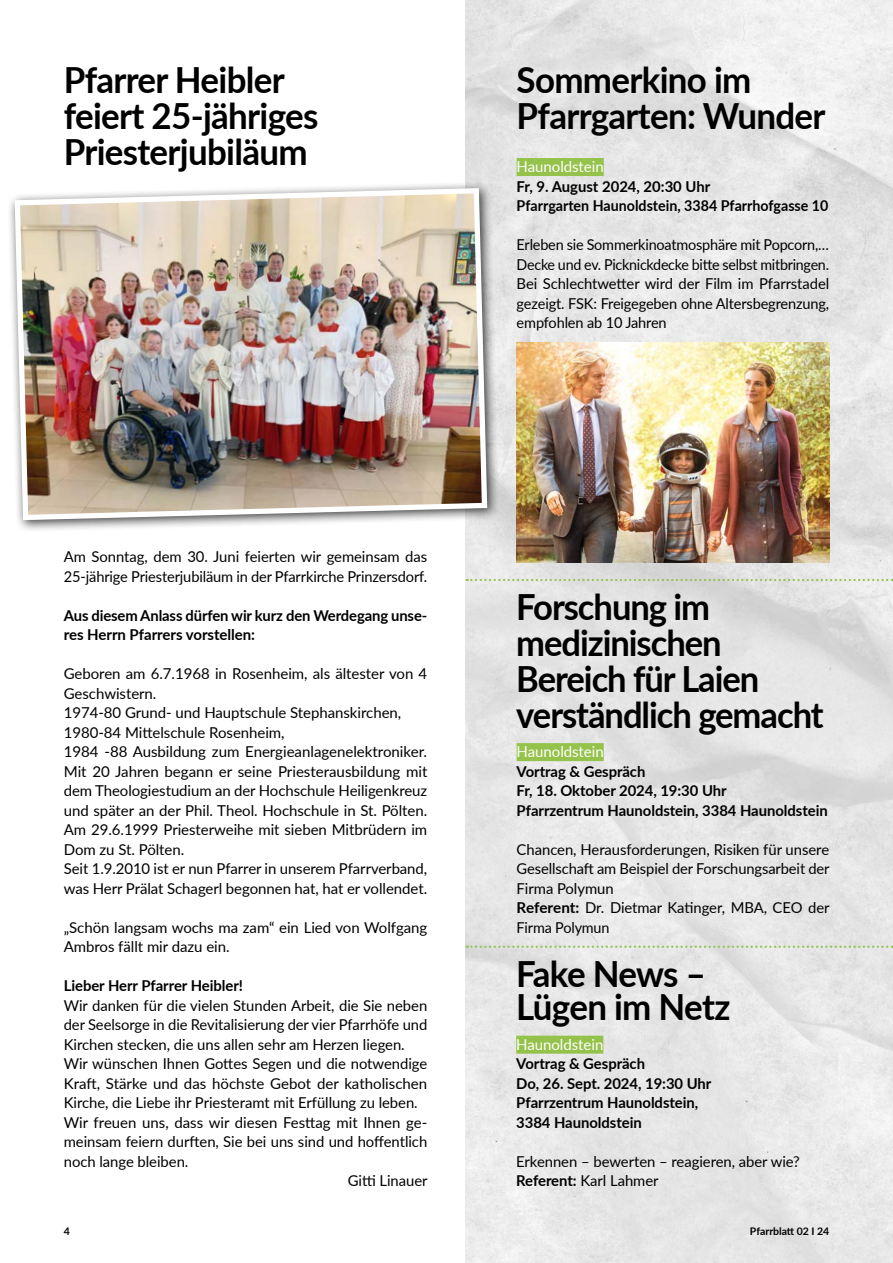
<style>
.page{position:relative;width:893px;height:1263px;background:#fff}
.page>*{position:absolute;margin:0;border:0;box-sizing:border-box;transform-origin:0 0}
.t1{font:700 36px/36px "Lato";letter-spacing:-.025em;color:#000}
.t2{font:700 36px/36px "Lato";letter-spacing:-.025em;color:#000;scale:.96 1}
.t3{font:15px/19.5px "Lato";letter-spacing:-.005em;color:#000}
.t4{font:700 15px/19.5px "Lato";letter-spacing:-.005em;color:#000}
.t5{font:15px/19.5px "Lato";letter-spacing:-.005em;color:#000;text-align:justify;scale:.96 1}
.t6{font:15px "Lato";letter-spacing:-.005em;color:#fff}
.t7{font:700 10.5px "Lato";letter-spacing:-.005em;color:#000}
.s1{font-weight:700}
</style>
<div class="page">
<img style="left:466px;top:0;width:427px;height:1263px">
<div style="left:7px;top:180px;width:493px;height:353px;background:#000;opacity:.75"></div>
<img style="left:12px;top:185px;width:478px;height:338px">
<div style="left:517px;top:158px;width:87px;height:18px;background:#94c24a"></div>
<img style="left:517px;top:342px;width:312px;height:220px">
<div style="left:517px;top:743px;width:87px;height:18px;background:#94c24a"></div>
<div style="left:516px;top:1036px;width:87px;height:18px;background:#94c24a"></div>
<svg style="left:467px;top:945px;width:426px;height:3px"></svg>
<svg style="left:467px;top:579px;width:426px;height:2px"></svg>
<h1 class="t1" style="left:64px;top:60px;width:256px">Pfarrer Heibler feiert 25-jähriges<br>Priesterjubiläum</h1>
<p class="t3" style="left:64px;top:546px;width:365px">Am Sonntag, dem 30. Juni feierten wir gemeinsam das<br>25-jährige Priesterjubiläum in der Pfarrkirche Prinzersdorf.</p>
<p class="t4" style="left:64px;top:605px;width:365px">Aus diesem Anlass dürfen wir kurz den Werdegang unse&shy;res Herrn Pfarrers vorstellen:</p>
<p class="t3" style="left:64px;top:663px;width:365px">Geboren am 6.7.1968 in Rosenheim, als ältester von 4<br>Geschwistern.<br>1974-80 Grund- und Hauptschule Stephanskirchen, 1980-84 Mittelschule Rosenheim,<br>1984 -88 Ausbildung zum Energieanlagenelektroniker.<br>Mit 20 Jahren begann er seine Priesterausbildung mit dem Theologiestudium an der Hochschule Heiligenkreuz und später an der Phil. Theol. Hochschule in St. Pölten.<br>Am 29.6.1999 Priesterweihe mit sieben Mitbrüdern im Dom zu St. Pölten.<br>Seit 1.9.2010 ist er nun Pfarrer in unserem Pfarrverband, was Herr Prälat Schagerl begonnen hat, hat er vollendet.</p>
<p class="t3" style="left:64px;top:917px;width:365px">„Schön langsam wochs ma zam“ ein Lied von Wolfgang<br>Ambros fällt mir dazu ein.</p>
<p class="t4" style="left:64px;top:975px;width:181px">Lieber Herr Pfarrer Heibler!</p>
<p class="t3" style="left:64px;top:995px;width:365px">Wir danken für die vielen Stunden Arbeit, die Sie neben</p>
<p class="t3" style="left:64px;top:1014px;width:365px">der Seelsorge in die Revitalisierung der vier Pfarrhöfe und</p>
<p class="t3" style="left:64px;top:1034px;width:343px">Kirchen stecken, die uns allen sehr am Herzen liegen.</p>
<p class="t3" style="left:64px;top:1053px;width:365px">Wir wünschen Ihnen Gottes Segen und die notwendige</p>
<p class="t3" style="left:64px;top:1073px;width:365px">Kraft, Stärke und das höchste Gebot der katholischen</p>
<p class="t3" style="left:64px;top:1092px;width:355px">Kirche, die Liebe ihr Priesteramt mit Erfüllung zu leben.</p>
<p class="t3" style="left:64px;top:1112px;width:365px">Wir freuen uns, dass wir diesen Festtag mit Ihnen ge-</p>
<p class="t3" style="left:64px;top:1131px;width:365px">meinsam feiern durften, Sie bei uns sind und hoffentlich</p>
<p class="t3" style="left:64px;top:1151px;width:126px">noch lange bleiben.</p>
<p class="t3" style="left:348px;top:1170px;width:81px">Gitti Linauer</p>
<h1 class="t1" style="left:517px;top:60px;width:310px">Sommerkino im<br>Pfarrgarten: Wunder</h1>
<p class="t6" style="left:517px;top:156px;width:89px">Haunoldstein</p>
<p class="t4" style="left:517px;top:176px;width:313px">Fr, 9. August 2024, 20:30 Uhr<br>Pfarrgarten Haunoldstein, 3384 Pfarrhofgasse 10</p>
<p class="t5" style="left:517px;top:234px;width:327px">Erleben sie Sommerkinoatmosphäre mit Popcorn,… Decke und ev. Picknickdecke bitte selbst mitbringen.<br>Bei Schlechtwetter wird der Film im Pfarrstadel gezeigt. FSK: Freigegeben ohne Altersbegrenzung, empfohlen ab 10 Jahren</p>
<h1 class="t2" style="left:516px;top:587px;width:322px">Forschung im medizinischen<br>Bereich für Laien verständlich gemacht</h1>
<p class="t6" style="left:517px;top:741px;width:89px">Haunoldstein</p>
<p class="t4" style="left:517px;top:761px;width:313px">Vortrag &amp; Gespräch<br>Fr, 18. Oktober 2024, 19:30 Uhr<br>Pfarrzentrum Haunoldstein, 3384 Haunoldstein</p>
<p class="t3" style="left:517px;top:839px;width:314px">Chancen, Herausforderungen, Risiken für unsere Gesellschaft am Beispiel der Forschungsarbeit der Firma Polymun<br><span class="s1">Referent:</span> Dr. Dietmar Katinger, MBA, CEO der Firma Polymun</p>
<h1 class="t1" style="left:516px;top:956px;width:216px;line-height:33px">Fake News –<br>Lügen im Netz</h1>
<p class="t6" style="left:516px;top:1034px;width:89px">Haunoldstein</p>
<p class="t4" style="left:516px;top:1053px;width:197px">Vortrag &amp; Gespräch<br>Do, 26. Sept. 2024, 19:30 Uhr<br>Pfarrzentrum Haunoldstein,<br>3384 Haunoldstein</p>
<p class="t3" style="left:516px;top:1151px;width:285px">Erkennen – bewerten – reagieren, aber wie?<br><span class="s1">Referent:</span> Karl Lahmer</p>
<p class="t7" style="left:64px;top:1224px;width:8px">4</p>
<p class="t7" style="left:750px;top:1224px;width:81px">Pfarrblatt 02 I 24</p>
</div>
